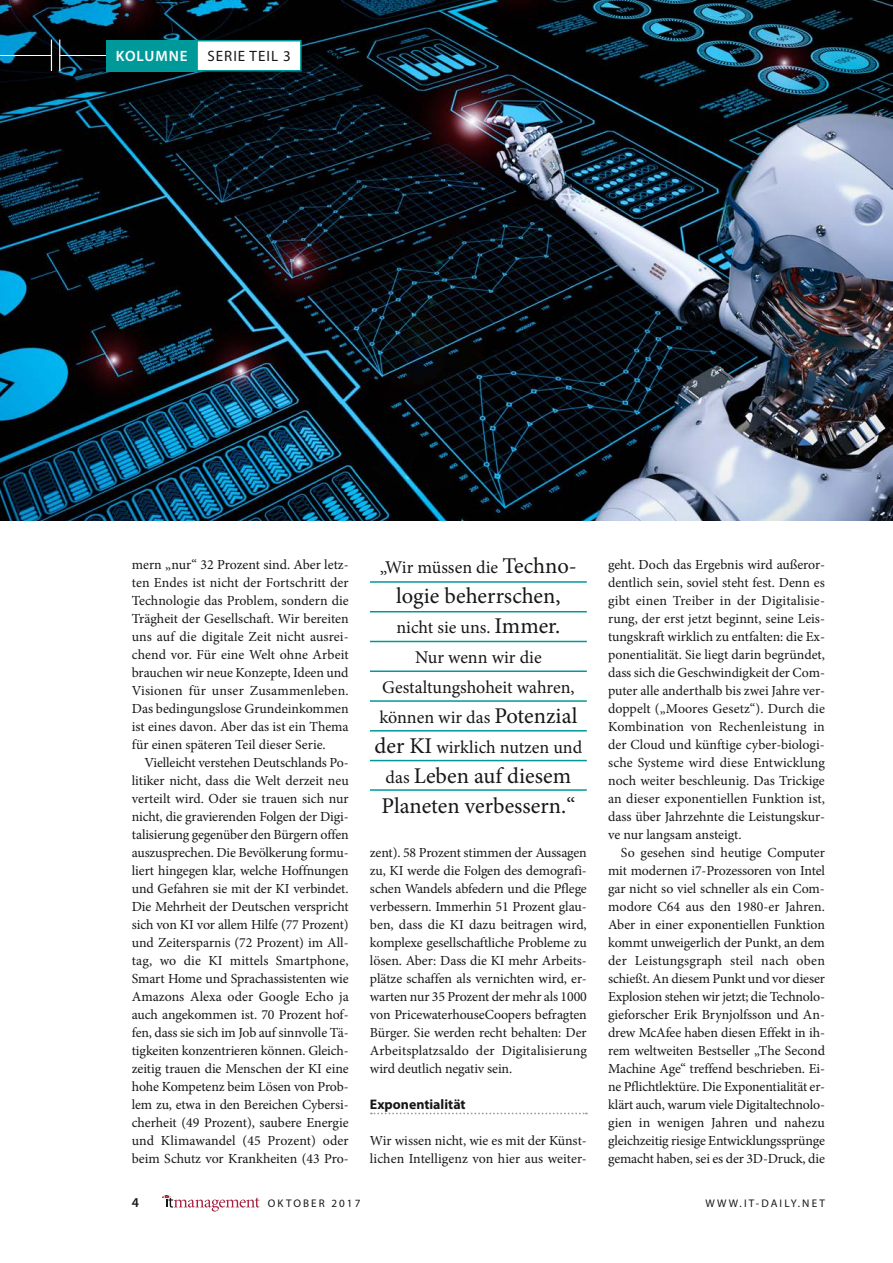
<style>
.page{position:relative;width:893px;height:1263px;background:#fff}
.page>*{position:absolute;margin:0;border:0;box-sizing:border-box;transform-origin:0 0}
.t1{font:22.5px/30px "Minion Pro";color:#181716}
.t2{font:18px/30px "Minion Pro";color:#181716;text-align:center}
.t3{font:15px "Myriad Pro";letter-spacing:.07em;color:#181716}
.t4{font:600 15px "Myriad Pro";letter-spacing:.065em;color:#fff}
.t5{font:13.8px/18px "Minion Pro";color:#181716;text-align:justify}
.t6{font:700 13.8px "Myriad Pro";color:#181716}
.t7{font:600 13.5px "Myriad Pro";color:#181716}
.t8{font:11.1px "Myriad Pro";letter-spacing:.19em;color:#181716}
.s1{font-size:22.5px}
.s2{font-size:18px}
</style>
<div class="page">
<img style="left:0;top:0;width:893px;height:521px">
<svg style="left:162px;top:1195px;width:98px;height:16px"></svg>
<hr style="left:0;top:55px;width:51px;height:1px;background:#fff">
<hr style="left:51px;top:40px;width:1px;height:31px;background:#fff">
<hr style="left:59px;top:40px;width:1px;height:31px;background:#fff">
<hr style="left:60px;top:55px;width:217px;height:1px;background:#fff">
<svg style="left:371px;top:1112px;width:216px;height:2px"></svg>
<div style="left:106px;top:40px;width:91px;height:31px;background:#099"></div>
<div style="left:197px;top:41px;width:104px;height:30px;background:#fff"></div>
<div style="left:196px;top:40px;width:106px;height:31px;border:2px solid #099"></div>
<hr style="left:370px;top:581px;width:217px;height:2px;background:#099">
<hr style="left:370px;top:611px;width:217px;height:1px;background:#099">
<hr style="left:370px;top:641px;width:217px;height:1px;background:#099">
<hr style="left:370px;top:670px;width:217px;height:2px;background:#099">
<hr style="left:370px;top:700px;width:217px;height:2px;background:#099">
<hr style="left:370px;top:730px;width:217px;height:1px;background:#099">
<hr style="left:370px;top:760px;width:217px;height:1px;background:#099">
<hr style="left:370px;top:789px;width:217px;height:2px;background:#099">
<p class="t4" style="left:116px;top:47px;width:73px">KOLUMNE</p>
<p class="t3" style="left:207px;top:47px;width:85px">SERIE TEIL 3</p>
<p class="t5" style="left:132px;top:556px;width:218px">mern „nur“ 32 Prozent sind. Aber letz&shy;ten Endes ist nicht der Fortschritt der Technologie das Problem, sondern die Trägheit der Gesellschaft. Wir bereiten uns auf die digitale Zeit nicht ausrei&shy;chend vor. Für eine Welt ohne Arbeit brauchen wir neue Konzepte, Ideen und Visionen für unser Zusammenleben.<br>Das bedingungslose Grundeinkommen ist eines davon. Aber das ist ein Thema für einen späteren Teil dieser Serie.</p>
<p class="t5" style="left:132px;top:754px;width:218px;text-indent:13px">Vielleicht verstehen Deutschlands Po&shy;litiker nicht, dass die Welt derzeit neu verteilt wird. Oder sie trauen sich nur nicht, die gravierenden Folgen der Digi&shy;talisierung gegenüber den Bürgern offen auszusprechen. Die Bevölkerung formu&shy;liert hingegen klar, welche Hoffnungen und Gefahren sie mit der KI verbindet.<br>Die Mehrheit der Deutschen verspricht sich von KI vor allem Hilfe (77 Prozent) und Zeitersparnis (72 Prozent) im All&shy;tag, wo die KI mittels Smartphone, Smart Home und Sprachassistenten wie Amazons Alexa oder Google Echo ja auch angekommen ist. 70 Prozent hof&shy;fen, dass sie sich im Job auf sinnvolle Tä&shy;tigkeiten konzentrieren können. Gleich&shy;zeitig trauen die Menschen der KI eine hohe Kompetenz beim Lösen von Prob&shy;lem zu, etwa in den Bereichen Cybersi&shy;cherheit (49 Prozent), saubere Energie und Klimawandel (45 Prozent) oder beim Schutz vor Krankheiten (43 Pro-</p>
<h2 class="t2" style="left:380px;top:553px;width:198px">„Wir müssen die <span class="s1">Techno-</span></h2>
<h1 class="t1" style="left:396px;top:581px;width:166px">logie beherrschen,</h1>
<h2 class="t2" style="left:375px;top:613px;width:209px">nicht sie uns. <span class="s1">Immer.<br></span>Nur wenn wir die<br>Gestaltungshoheit wahren, können wir das <span class="s1">Potenzial der KI</span> wirklich nutzen und</h2>
<h1 class="t1" style="left:381px;top:761px;width:195px"><span class="s2">das</span> Leben auf diesem<br>Planeten verbessern.“</h1>
<p class="t5" style="left:370px;top:844px;width:218px">zent). 58 Prozent stimmen der Aussagen zu, KI werde die Folgen des demografi&shy;schen Wandels abfedern und die Pflege verbessern. Immerhin 51 Prozent glau&shy;ben, dass die KI dazu beitragen wird, komplexe gesellschaftliche Probleme zu lösen. Aber: Dass die KI mehr Arbeits&shy;plätze schaffen als vernichten wird, er&shy;warten nur 35 Prozent der mehr als 1000 von PricewaterhouseCoopers befragten Bürger. Sie werden recht behalten: Der Arbeitsplatzsaldo der Digitalisierung wird deutlich negativ sein.</p>
<p class="t6" style="left:370px;top:1095px;width:97px">Exponentialität</p>
<p class="t5" style="left:370px;top:1132px;width:218px">Wir wissen nicht, wie es mit der Künst&shy;lichen Intelligenz von hier aus weiter-</p>
<p class="t5" style="left:608px;top:556px;width:218px">geht. Doch das Ergebnis wird außeror&shy;dentlich sein, soviel steht fest. Denn es gibt einen Treiber in der Digitalisie&shy;rung, der erst jetzt beginnt, seine Leis&shy;tungskraft wirklich zu entfalten: die Ex&shy;ponentialität. Sie liegt darin begründet, dass sich die Geschwindigkeit der Com&shy;puter alle anderthalb bis zwei Jahre ver&shy;doppelt („Moores Gesetz“). Durch die Kombination von Rechenleistung in der Cloud und künftige cyber-biologi&shy;sche Systeme wird diese Entwicklung noch weiter beschleunig. Das Trickige an dieser exponentiellen Funktion ist, dass über Jahrzehnte die Leistungskur&shy;ve nur langsam ansteigt.</p>
<p class="t5" style="left:608px;top:844px;width:218px;text-indent:13px">So gesehen sind heutige Computer mit modernen i7-Prozessoren von Intel gar nicht so viel schneller als ein Com&shy;modore C64 aus den 1980-er Jahren.<br>Aber in einer exponentiellen Funktion kommt unweigerlich der Punkt, an dem der Leistungsgraph steil nach oben schießt. An diesem Punkt und vor dieser Explosion stehen wir jetzt; die Technolo&shy;gieforscher Erik Brynjolfsson und An&shy;drew McAfee haben diesen Effekt in ih&shy;rem weltweiten Bestseller „The Second Machine Age“ treffend beschrieben. Ei&shy;ne Pflichtlektüre. Die Exponentialität er&shy;klärt auch, warum viele Digitaltechnolo&shy;gien in wenigen Jahren und nahezu gleichzeitig riesige Entwicklungssprünge gemacht haben, sei es der 3D-Druck, die</p>
<p class="t7" style="left:132px;top:1194px;width:9px">4</p>
<p class="t8" style="left:268px;top:1197px;width:94px">OKTOBER 2017</p>
<p class="t8" style="left:705px;top:1197px;width:121px">WWW.IT-DAILY.NET</p>
</div>
